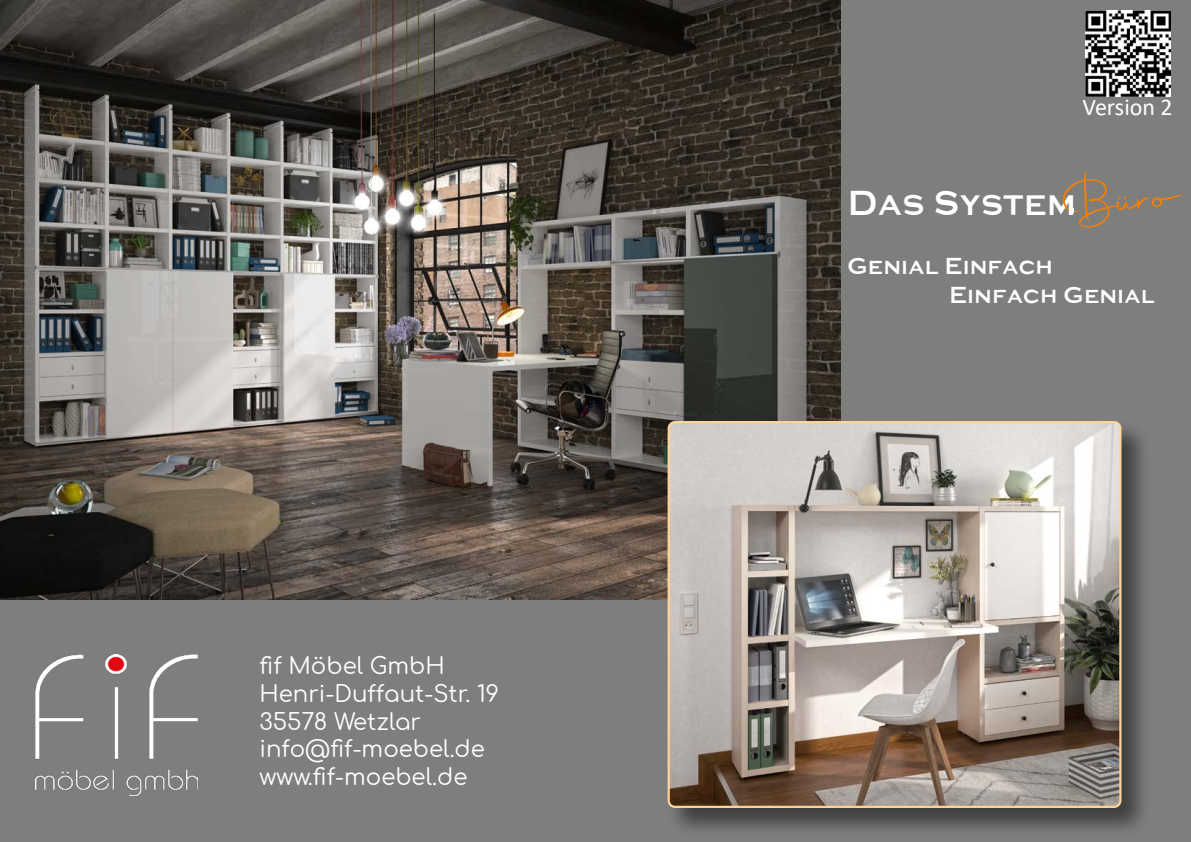
<style>
.page{position:relative;width:1191px;height:842px;background:#7e7e7d}
.page>*{position:absolute;margin:0;border:0;box-sizing:border-box;transform-origin:0 0}
.t1{font:53px "Autography";color:#ee7f0a}
.t2{font:36px "Media Gothic";color:#fff}
.t3{font:24px/28.8px "Media Gothic";color:#fff}
.t4{font:24px "Calibri";color:#fff}
.t5{font:23px/27.6px "Comfortaa";color:#fff}
</style>
<div class="page">
<img style="left:0;top:0;width:840px;height:600px">
<div style="left:665px;top:419px;width:486px;height:419px;background:#000;opacity:.5"></div>
<img style="left:668px;top:422px;width:452px;height:385px">
<div style="left:667px;top:421px;width:454px;height:387px;border:2px solid #fdd39c;border-radius:6px"></div>
<img style="left:36px;top:654px;width:162px;height:141px">
<svg style="left:1069px;top:209px;width:4px;height:4px"></svg>
<img style="left:1085px;top:11px;width:85px;height:85px">
<p class="t5" style="left:259px;top:649px;width:241px">fif Möbel GmbH<br>Henri-Duffaut-Str. 19<br>35578 Wetzlar info@fif-moebel.de www.fif-moebel.de</p>
<p class="t4" style="left:1082px;top:90px;width:92px">Version 2</p>
<h1 class="t1" style="left:1063px;top:170px;width:119px;rotate:-5deg">Büro</h1>
<p class="t3" style="left:949px;top:252px;width:207px;text-indent:-102px">Genial Einfach<br>Einfach Genial</p>
<h2 class="t2" style="left:847px;top:184px;width:230px">Das System</h2>
</div>
